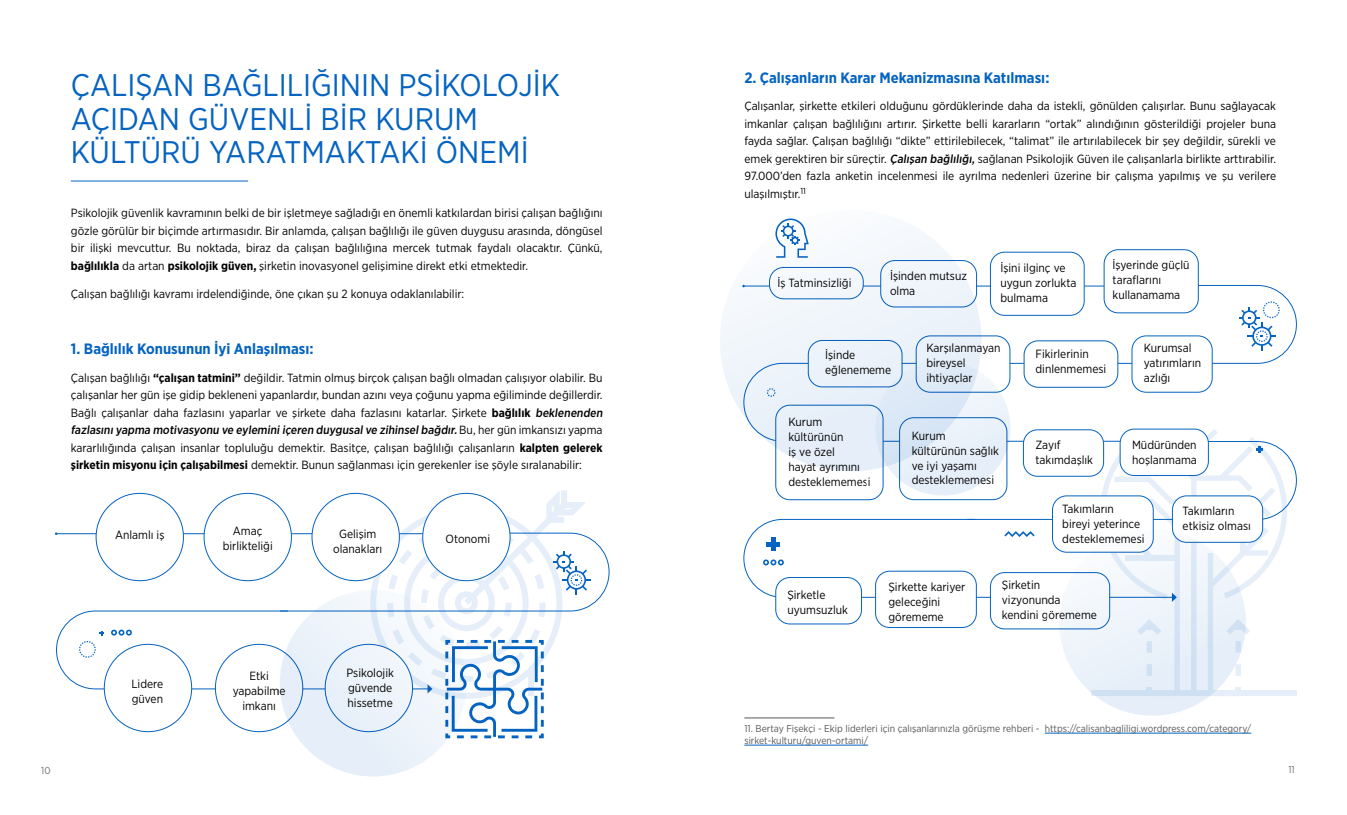
<style>
.page{position:relative;width:1347px;height:815px;background:#fff}
.page>*{position:absolute;margin:0;border:0;box-sizing:border-box;transform-origin:0 0}
.t1{font:31.25px/33.8px "Gotham Narrow";color:#0563c1}
.t2{font:700 15px "Gotham Narrow";color:#0563c1}
.t3{font:11.88px/15px "Gotham Narrow";color:#000}
.t4{font:10px/12px "Gotham Narrow";color:#58595b}
.t5{font:10px "Gotham Narrow";color:#6d6e71}
.s1{font-weight:700}
.s2{font-weight:500}
</style>
<div class="page">
<hr style="left:1044px;top:733px;width:207px;height:1px;background:#0563c1">
<hr style="left:744px;top:745px;width:124px;height:1px;background:#0563c1">
<hr style="left:71px;top:181px;width:177px;height:1px;background:#0563c1">
<div style="left:990px;top:252px;width:94px;height:64px;border:1px solid #0563c1;border-radius:14px"></div>
<div style="left:1103px;top:249px;width:95px;height:64px;border:1px solid #0563c1;border-radius:14px"></div>
<svg style="left:720px;top:218px;width:278px;height:195px"></svg>
<svg style="left:742px;top:285px;width:555px;height:434px"></svg>
<svg style="left:55px;top:490px;width:554px;height:287px"></svg>
<h1 class="t1" style="left:71px;top:67px;width:491px">ÇALIŞAN BAĞLILIĞININ PSİKOLOJİK<br>AÇIDAN GÜVENLİ BİR KURUM<br>KÜLTÜRÜ YARATMAKTAKİ ÖNEMİ</h1>
<p class="t3" style="left:71px;top:204px;width:533px;line-height:17.5px;text-align:justify">Psikolojik güvenlik kavramının belki de bir işletmeye sağladığı en önemli katkılardan birisi çalışan bağlığını gözle görülür bir biçimde artırmasıdır. Bir anlamda, çalışan bağlılığı ile güven duygusu arasında, döngüsel bir ilişki mevcuttur. Bu noktada, biraz da çalışan bağlılığına mercek tutmak faydalı olacaktır. Çünkü, <span class="s1">bağlılıkla</span> da artan <span class="s1">psikolojik güven,</span> şirketin inovasyonel gelişimine direkt etki etmektedir.</p>
<p class="t3" style="left:71px;top:286px;width:395px">Çalışan bağlılığı kavramı irdelendiğinde, öne çıkan şu 2 konuya odaklanılabilir:</p>
<p class="t2" style="left:71px;top:339px;width:244px">1. Bağlılık Konusunun İyi Anlaşılması:</p>
<p class="t3" style="left:71px;top:369px;width:535px;line-height:17.5px">Çalışan bağlılığı <span class="s1">“çalışan tatmini”</span> değildir. Tatmin olmuş birçok çalışan bağlı olmadan çalışıyor olabilir. Bu çalışanlar her gün işe gidip bekleneni yapanlardır, bundan azını veya çoğunu yapma eğiliminde değillerdir.<br>Bağlı çalışanlar daha fazlasını yaparlar ve şirkete daha fazlasını katarlar. Şirkete <span class="s1">bağlılık</span> <span class="s2">beklenenden fazlasınıyapma motivasyonu ve eyleminiiçeren duygusalve zihinselbağdır.</span>B u , h e r g ü n i m ka n s ı z ı ya p m a kararlılığında çalışan insanlar topluluğu demektir. Basitçe, çalışan bağlılığı çalışanların <span class="s1">kalpten gelerek şirketin misyonu için çalışabilmesi</span> demektir. Bunun sağlanması için gerekenler ise şöyle sıralanabilir:</p>
<p class="t3" style="left:115px;top:528px;width:51px">Anlamlı iş</p>
<p class="t3" style="left:223px;top:523px;width:52px;text-align:center">Amaç birlikteliği</p>
<p class="t3" style="left:333px;top:526px;width:51px;text-align:center">Gelişim olanakları</p>
<p class="t3" style="left:445px;top:531px;width:46px">Otonomi</p>
<p class="t3" style="left:131px;top:676px;width:33px">Lidere güven</p>
<p class="t3" style="left:233px;top:668px;width:54px;text-align:center">Etki yapabilme imkanı</p>
<p class="t3" style="left:346px;top:666px;width:49px">Psikolojik güvende hissetme</p>
<p class="t2" style="left:744px;top:68px;width:306px">2. Çalışanların Karar Mekanizmasına Katılması:</p>
<p class="t3" style="left:744px;top:97px;width:533px;line-height:17.5px;text-align:justify">Çalışanlar, şirkette etkileri olduğunu gördüklerinde daha da istekli, gönülden çalışırlar. Bunu sağlayacak imkanlar çalışan bağlılığını artırır. Şirkette belli kararların “ortak” alındığının gösterildiği projeler buna fayda sağlar. Çalışan bağlılığı “dikte” ettirilebilecek, “talimat” ile artırılabilecek bir şey değildir, sürekli ve emek gerektiren bir süreçtir. <span class="s2">Çalışan bağlılığı,</span> sağlanan Psikolojik Güven ile çalışanlarla birlikte arttırabilir.<br>97.000’den fazla anketin incelenmesi ile ayrılma nedenleri üzerine bir çalışma yapılmış ve şu verilere ulaşılmıştır.<sup>11</sup></p>
<p class="t3" style="left:777px;top:275px;width:76px">İş Tatminsizliği</p>
<p class="t3" style="left:890px;top:268px;width:78px">İşinden mutsuz olma</p>
<p class="t3" style="left:1000px;top:260px;width:77px">İşini ilginç ve uygun zorlukta bulmama</p>
<p class="t3" style="left:1112px;top:258px;width:78px">İşyerinde güçlü taraflarını kullanamama</p>
<p class="t3" style="left:825px;top:347px;width:68px">İşinde eğlenememe</p>
<p class="t3" style="left:788px;top:414px;width:84px">Kurum kültürünün<br>iş ve özel<br>hayat ayrımını desteklememesi</p>
<p class="t3" style="left:926px;top:341px;width:76px">Karşılanmayan bireysel ihtiyaçlar</p>
<p class="t3" style="left:1035px;top:346px;width:72px">Fikirlerinin dinlenmemesi</p>
<p class="t3" style="left:1143px;top:341px;width:59px">Kurumsal yatırımların azlığı</p>
<p class="t3" style="left:911px;top:428px;width:89px">Kurum kültürünün sağlık ve iyi yaşamı desteklememesi</p>
<p class="t3" style="left:1035px;top:437px;width:59px">Zayıf takımdaşlık</p>
<p class="t3" style="left:1132px;top:437px;width:66px">Müdüründen hoşlanmama</p>
<p class="t3" style="left:1182px;top:503px;width:70px">Takımların etkisiz olması</p>
<p class="t3" style="left:1062px;top:501px;width:84px">Takımların bireyi yeterince desteklememesi</p>
<p class="t3" style="left:787px;top:587px;width:62px">Şirketle uyumsuzluk</p>
<p class="t3" style="left:888px;top:579px;width:78px">Şirkette kariyer geleceğini görememe</p>
<p class="t3" style="left:1002px;top:577px;width:97px">Şirketin vizyonunda kendini görememe</p>
<p class="t4" style="left:744px;top:722px;width:508px">11. Bertay Fişekçi - Ekip liderleri için çalışanlarınızla görüşme rehberi - https://calisanbagliligi.wordpress.com/category/ sirket-kulturu/guven-ortami/</p>
<p class="t5" style="left:41px;top:764px;width:11px">10</p>
<p class="t5" style="left:1288px;top:764px;width:8px">11</p>
</div>
